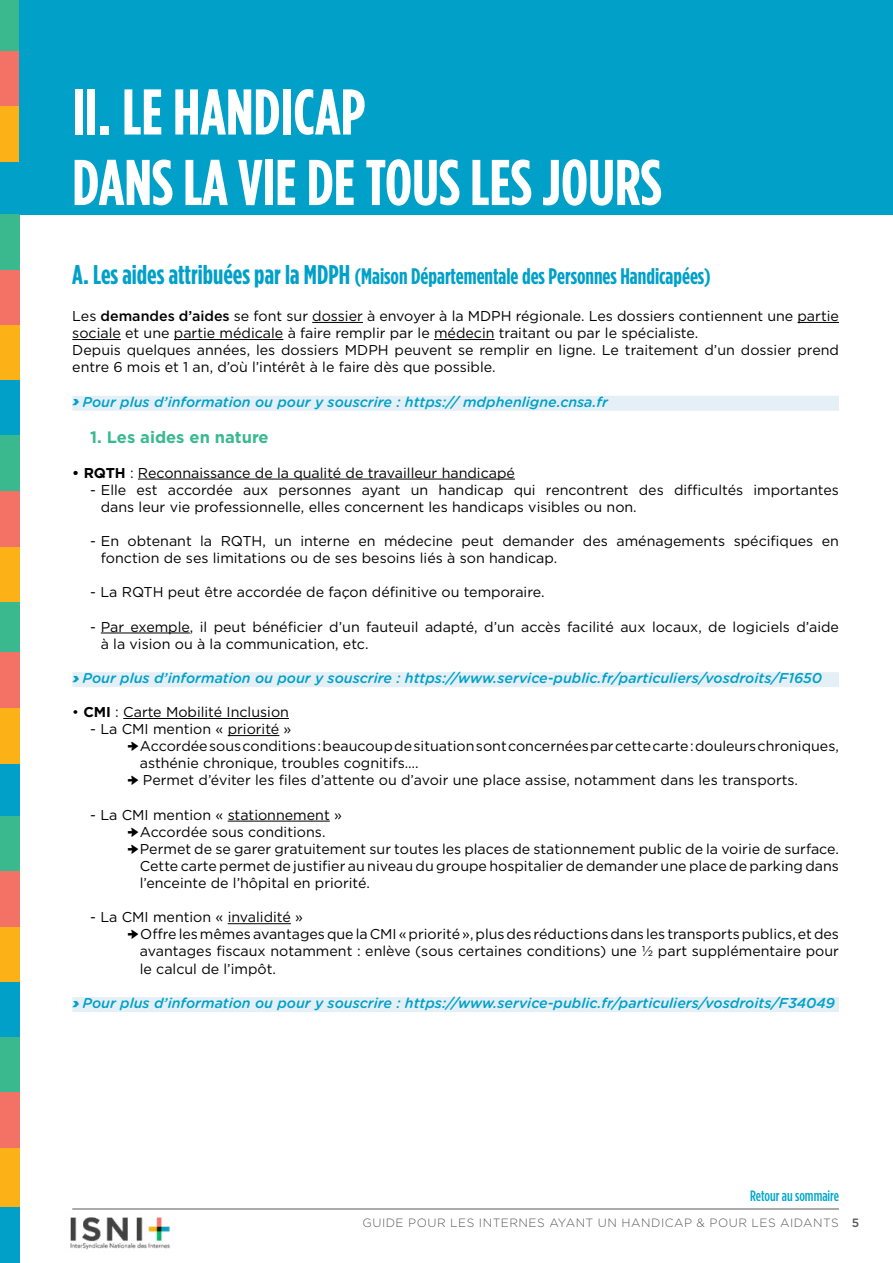
<style>
.page{position:relative;width:893px;height:1263px;background:#fff}
.page>*{position:absolute;margin:0;border:0;box-sizing:border-box;transform-origin:0 0}
.t1{font:700 64.5px/70.5px "Gotham Condensed";color:#fff}
.t2{font:700 22.5px "Gotham Condensed";color:#00a0c8}
.t3{font:700 16.5px "Gotham";color:#39b98d}
.t4{font:500 15px "Gotham Condensed";color:#00a7cc}
.t5{font:14.25px/17.1px "Gotham";color:#000}
.t6{font:italic 500 14.25px "Gotham Rounded";color:#00a0c8}
.t7{font:300 12px "Gotham";letter-spacing:.04em;color:#58595b}
.s1{font-size:27px}
.s2{font-weight:500}
.s3{font-family:"Poppins";font-weight:800}
.s4{font-weight:700}
</style>
<div class="page">
<img style="left:70px;top:1217px;width:100px;height:33px">
<hr style="left:72px;top:1209px;width:767px;height:1px;background:#58595b">
<div style="left:0;top:546px;width:20px;height:60px;background:#fcb216"></div>
<div style="left:0;top:0;width:20px;height:51px;background:#39b98d"></div>
<div style="left:0;top:51px;width:20px;height:55px;background:#f37265"></div>
<div style="left:0;top:161px;width:20px;height:56px;background:#00a0c8"></div>
<div style="left:0;top:215px;width:20px;height:55px;background:#39b98d"></div>
<div style="left:0;top:270px;width:20px;height:55px;background:#f37265"></div>
<div style="left:0;top:325px;width:20px;height:55px;background:#fcb216"></div>
<div style="left:0;top:380px;width:20px;height:56px;background:#00a0c8"></div>
<div style="left:0;top:436px;width:20px;height:55px;background:#39b98d"></div>
<div style="left:0;top:491px;width:20px;height:55px;background:#f37265"></div>
<div style="left:0;top:106px;width:20px;height:55px;background:#fcb216"></div>
<div style="left:0;top:1148px;width:20px;height:60px;background:#fcb216"></div>
<div style="left:0;top:602px;width:20px;height:51px;background:#39b98d"></div>
<div style="left:0;top:653px;width:20px;height:55px;background:#f37265"></div>
<div style="left:0;top:763px;width:20px;height:55px;background:#00a0c8"></div>
<div style="left:0;top:816px;width:20px;height:55px;background:#39b98d"></div>
<div style="left:0;top:871px;width:20px;height:56px;background:#f37265"></div>
<div style="left:0;top:927px;width:20px;height:55px;background:#fcb216"></div>
<div style="left:0;top:982px;width:20px;height:55px;background:#00a0c8"></div>
<div style="left:0;top:1208px;width:20px;height:55px;background:#00a0c8"></div>
<div style="left:0;top:1037px;width:20px;height:56px;background:#39b98d"></div>
<div style="left:0;top:1093px;width:20px;height:55px;background:#f37265"></div>
<div style="left:0;top:708px;width:20px;height:55px;background:#fcb216"></div>
<div style="left:19px;top:0;width:874px;height:214px;background:#00a0c8"></div>
<hr style="left:312px;top:322px;width:51px;height:1px;background:#000">
<hr style="left:797px;top:322px;width:42px;height:1px;background:#000">
<hr style="left:72px;top:339px;width:49px;height:1px;background:#000">
<hr style="left:174px;top:339px;width:109px;height:1px;background:#000">
<hr style="left:434px;top:339px;width:61px;height:1px;background:#000">
<div style="left:72px;top:396px;width:767px;height:15px;background:#e5f0f6"></div>
<hr style="left:138px;top:479px;width:377px;height:1px;background:#000">
<hr style="left:101px;top:633px;width:89px;height:1px;background:#000">
<div style="left:72px;top:672px;width:767px;height:15px;background:#e5f0f6"></div>
<hr style="left:123px;top:718px;width:166px;height:1px;background:#000">
<hr style="left:228px;top:735px;width:51px;height:1px;background:#000">
<hr style="left:228px;top:821px;width:102px;height:1px;background:#000">
<hr style="left:228px;top:923px;width:63px;height:1px;background:#000">
<div style="left:72px;top:997px;width:767px;height:15px;background:#e5f0f6"></div>
<h1 class="t1" style="left:72px;top:75px;width:591px">II. LE HANDICAP<br>DANS LA VIE DE TOUS LES JOURS</h1>
<h2 class="t2" style="left:72px;top:264px;width:640px"><span class="s1">A. Les aides attribuées par la MDPH</span> (Maison Départementale des Personnes Handicapées)</h2>
<p class="t5" style="left:72px;top:307px;width:768px">Les <span class="s2">demandes d’aides</span> se font sur dossier à envoyer à la MDPH régionale. Les dossiers contiennent une partie sociale et une partie médicale à faire remplir par le médecin traitant ou par le spécialiste.<br>Depuis quelques années, les dossiers MDPH peuvent se remplir en ligne. Le traitement d’un dossier prend entre 6 mois et 1 an, d’où l’intérêt à le faire dès que possible.</p>
<p class="t6" style="left:72px;top:391px;width:537px"><span class="s3">&gt;</span> Pour plus d’information ou pour y souscrire : https:// mdphenligne.cnsa.fr</p>
<p class="t3" style="left:90px;top:427px;width:180px">1. Les aides en nature</p>
<p class="t5" style="left:72px;top:464px;width:444px"><span class="s4">• RQTH</span> : Reconnaissance de la qualité de travailleur handicapé</p>
<p class="t5" style="left:101px;top:481px;width:740px;text-indent:-11px">- Elle est accordée aux personnes ayant un handicap qui rencontrent des difficultés importantes dans leur vie professionnelle, elles concernent les handicaps visibles ou non.</p>
<p class="t5" style="left:101px;top:532px;width:740px;text-indent:-11px">- En obtenant la RQTH, un interne en médecine peut demander des aménagements spécifiques en fonction de ses limitations ou de ses besoins liés à son handicap.</p>
<p class="t5" style="left:90px;top:583px;width:456px">- La RQTH peut être accordée de façon définitive ou temporaire.</p>
<p class="t5" style="left:101px;top:618px;width:740px;text-indent:-11px">- Par exemple, il peut bénéficier d’un fauteuil adapté, d’un accès facilité aux locaux, de logiciels d’aide à la vision ou à la communication, etc.</p>
<p class="t6" style="left:72px;top:668px;width:751px"><span class="s3">&gt;</span> Pour plus d’information ou pour y souscrire : https://www.service-public.fr/particuliers/vosdroits/F1650</p>
<p class="t5" style="left:72px;top:703px;width:218px">• <span class="s4">CMI</span> : Carte Mobilité Inclusion</p>
<p class="t5" style="left:140px;top:720px;width:701px;text-indent:-50px">- La CMI mention « priorité »<br>Accordée sous conditions : beaucoup de situation sont concernées par cette carte : douleurs chroniques, asthénie chronique, troubles cognitifs….<br>Permet d’éviter les files d’attente ou d’avoir une place assise, notamment dans les transports.</p>
<p class="t5" style="left:140px;top:806px;width:701px;text-indent:-50px">- La CMI mention « stationnement »<br>Accordée sous conditions.<br>Permet de se garer gratuitement sur toutes les places de stationnement public de la voirie de surface.<br>Cette carte permet de justifier au niveau du groupe hospitalier de demander une place de parking dans l’enceinte de l’hôpital en priorité.</p>
<p class="t5" style="left:140px;top:908px;width:701px;text-indent:-50px">- La CMI mention « invalidité »<br>Offre les mêmes avantages que la CMI « priorité », plus des réductions dans les transports publics, et des avantages fiscaux notamment : enlève (sous certaines conditions) une ½ part supplémentaire pour le calcul de l’impôt.</p>
<p class="t6" style="left:72px;top:992px;width:764px"><span class="s3">&gt;</span> Pour plus d’information ou pour y souscrire : https://www.service-public.fr/particuliers/vosdroits/F34049</p>
<p class="t4" style="left:750px;top:1187px;width:90px">Retour au sommaire</p>
<p class="t7" style="left:363px;top:1215px;width:498px">GUIDE POUR LES INTERNES AYANT UN HANDICAP &amp; POUR LES AIDANTS <span class="s2">5</span></p>
</div>
